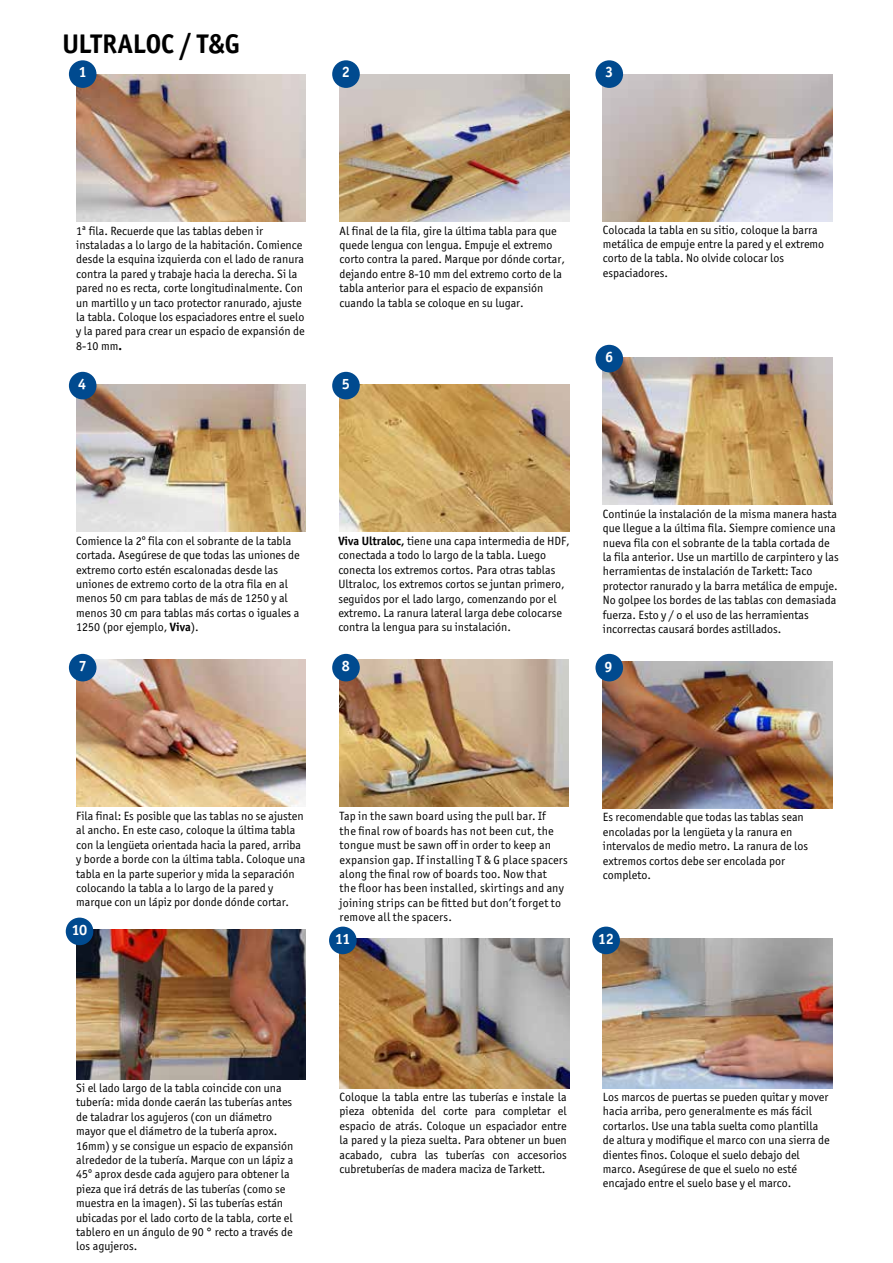
<style>
.page{position:relative;width:893px;height:1263px;background:#fff}
.page>*{position:absolute;margin:0;border:0;box-sizing:border-box;transform-origin:0 0}
.t1{font:700 27px "Officina Sans ITC Pro";color:#000}
.t2{font:700 15px "Officina Sans ITC Pro";color:#fff}
.t3{font:12px/14.4px "Officina Sans ITC Pro";color:#000}
.s1{font-weight:700}
</style>
<div class="page">
<img style="left:603px;top:74px;width:229px;height:147px">
<img style="left:340px;top:74px;width:229px;height:147px">
<img style="left:76px;top:74px;width:230px;height:147px">
<div style="left:69px;top:60px;width:27px;height:28px;background:#004a8f;border-radius:50%"></div>
<div style="left:332px;top:60px;width:28px;height:28px;background:#004a8f;border-radius:50%"></div>
<div style="left:595px;top:60px;width:28px;height:28px;background:#004a8f;border-radius:50%"></div>
<img style="left:603px;top:358px;width:229px;height:146px">
<img style="left:340px;top:385px;width:229px;height:146px">
<img style="left:76px;top:385px;width:230px;height:146px">
<div style="left:69px;top:372px;width:27px;height:27px;background:#004a8f;border-radius:50%"></div>
<div style="left:332px;top:372px;width:28px;height:27px;background:#004a8f;border-radius:50%"></div>
<div style="left:595px;top:345px;width:28px;height:27px;background:#004a8f;border-radius:50%"></div>
<img style="left:603px;top:661px;width:229px;height:147px">
<img style="left:340px;top:660px;width:228px;height:147px">
<img style="left:76px;top:660px;width:230px;height:147px">
<div style="left:69px;top:654px;width:27px;height:27px;background:#004a8f;border-radius:50%"></div>
<div style="left:332px;top:654px;width:28px;height:27px;background:#004a8f;border-radius:50%"></div>
<div style="left:595px;top:654px;width:28px;height:27px;background:#004a8f;border-radius:50%"></div>
<img style="left:603px;top:938px;width:229px;height:150px">
<img style="left:340px;top:938px;width:229px;height:150px">
<img style="left:76px;top:929px;width:230px;height:150px">
<div style="left:66px;top:917px;width:27px;height:28px;background:#004a8f;border-radius:50%"></div>
<div style="left:329px;top:926px;width:28px;height:28px;background:#004a8f;border-radius:50%"></div>
<div style="left:592px;top:926px;width:28px;height:28px;background:#004a8f;border-radius:50%"></div>
<h1 class="t1" style="left:63px;top:27px;width:179px">ULTRALOC / T&amp;G</h1>
<p class="t2" style="left:79px;top:63px;width:10px">1</p>
<p class="t2" style="left:342px;top:63px;width:10px">2</p>
<p class="t2" style="left:605px;top:63px;width:10px">3</p>
<p class="t3" style="left:76px;top:223px;width:230px">1ª fila. Recuerde que las tablas deben ir instaladas a lo largo de la habitación. Comience desde la esquina izquierda con el lado de ranura contra la pared y trabaje hacia la derecha. Si la pared no es recta, corte longitudinalmente. Con un martillo y un taco protector ranurado, ajuste la tabla. Coloque los espaciadores entre el suelo y la pared para crear un espacio de expansión de 8-10 mm<span class="s1">.</span></p>
<p class="t3" style="left:340px;top:223px;width:227px">Al final de la fila, gire la última tabla para que quede lengua con lengua. Empuje el extremo corto contra la pared. Marque por dónde cortar, dejando entre 8-10 mm del extremo corto de la tabla anterior para el espacio de expansión cuando la tabla se coloque en su lugar.</p>
<p class="t2" style="left:78px;top:374px;width:10px">4</p>
<p class="t2" style="left:342px;top:375px;width:10px">5</p>
<p class="t3" style="left:603px;top:222px;width:223px">Colocada la tabla en su sitio, coloque la barra metálica de empuje entre la pared y el extremo corto de la tabla. No olvide colocar los espaciadores.</p>
<p class="t2" style="left:605px;top:347px;width:10px">6</p>
<p class="t3" style="left:76px;top:533px;width:225px">Comience la 2º fila con el sobrante de la tabla cortada. Asegúrese de que todas las uniones de extremo corto estén escalonadas desde las uniones de extremo corto de la otra fila en al menos 50 cm para tablas de más de 1250 y al menos 30 cm para tablas más cortas o iguales a 1250 (por ejemplo, <span class="s1">Viva</span>).</p>
<p class="t3" style="left:338px;top:534px;width:233px"><span class="s1">Viva Ultraloc,</span> tiene una capa intermedia de HDF, conectada a todo lo largo de la tabla. Luego conecta los extremos cortos. Para otras tablas Ultraloc, los extremos cortos se juntan primero, seguidos por el lado largo, comenzando por el extremo. La ranura lateral larga debe colocarse contra la lengua para su instalación.</p>
<p class="t2" style="left:79px;top:656px;width:10px">7</p>
<p class="t2" style="left:342px;top:656px;width:10px">8</p>
<p class="t3" style="left:603px;top:507px;width:237px">Continúe la instalación de la misma manera hasta que llegue a la última fila. Siempre comience una nueva fila con el sobrante de la tabla cortada de la fila anterior. Use un martillo de carpintero y las herramientas de instalación de Tarkett: Taco protector ranurado y la barra metálica de empuje.<br>No golpee los bordes de las tablas con demasiada fuerza. Esto y / o el uso de las herramientas incorrectas causará bordes astillados.</p>
<p class="t2" style="left:604px;top:658px;width:10px">9</p>
<p class="t3" style="left:76px;top:809px;width:230px">Fila final: Es posible que las tablas no se ajusten al ancho. En este caso, coloque la última tabla con la lengüeta orientada hacia la pared, arriba y borde a borde con la última tabla. Coloque una tabla en la parte superior y mida la separación colocando la tabla a lo largo de la pared y marque con un lápiz por donde dónde cortar.</p>
<p class="t3" style="left:340px;top:809px;width:230px">Tap in the sawn board using the pull bar. If<br>the final row of boards has not been cut, the tongue must be sawn off in order to keep an expansion gap. If installing T &amp; G place spacers along the final row of boards too. Now that<br>the floor has been installed, skirtings and any joining strips can be fitted but don’t forget to remove all the spacers.</p>
<p class="t3" style="left:603px;top:810px;width:207px">Es recomendable que todas las tablas sean encoladas por la lengüeta y la ranura en intervalos de medio metro. La ranura de los extremos cortos debe ser encolada por completo.</p>
<p class="t2" style="left:72px;top:920px;width:17px">10</p>
<p class="t2" style="left:335px;top:929px;width:17px">11</p>
<p class="t2" style="left:598px;top:929px;width:17px">12</p>
<p class="t3" style="left:76px;top:1080px;width:219px">Si el lado largo de la tabla coincide con una tubería: mida donde caerán las tuberías antes de taladrar los agujeros (con un diámetro mayor que el diámetro de la tubería aprox.<br>16mm) y se consigue un espacio de expansión alrededor de la tubería. Marque con un lápiz a 45º aprox desde cada agujero para obtener la pieza que irá detrás de las tuberías (como se muestra en la imagen). Si las tuberías están ubicadas por el lado corto de la tabla, corte el tablero en un ángulo de 90 ° recto a través de los agujeros.</p>
<p class="t3" style="left:340px;top:1089px;width:229px;text-align:justify">Coloque la tabla entre las tuberías e instale la pieza obtenida del corte para completar el espacio de atrás. Coloque un espaciador entre la pared y la pieza suelta. Para obtener un buen acabado, cubra las tuberías con accesorios cubretuberías de madera maciza de Tarkett.</p>
<p class="t3" style="left:603px;top:1089px;width:228px">Los marcos de puertas se pueden quitar y mover hacia arriba, pero generalmente es más fácil cortarlos. Use una tabla suelta como plantilla de altura y modifique el marco con una sierra de dientes finos. Coloque el suelo debajo del marco. Asegúrese de que el suelo no esté encajado entre el suelo base y el marco.</p>
</div>
